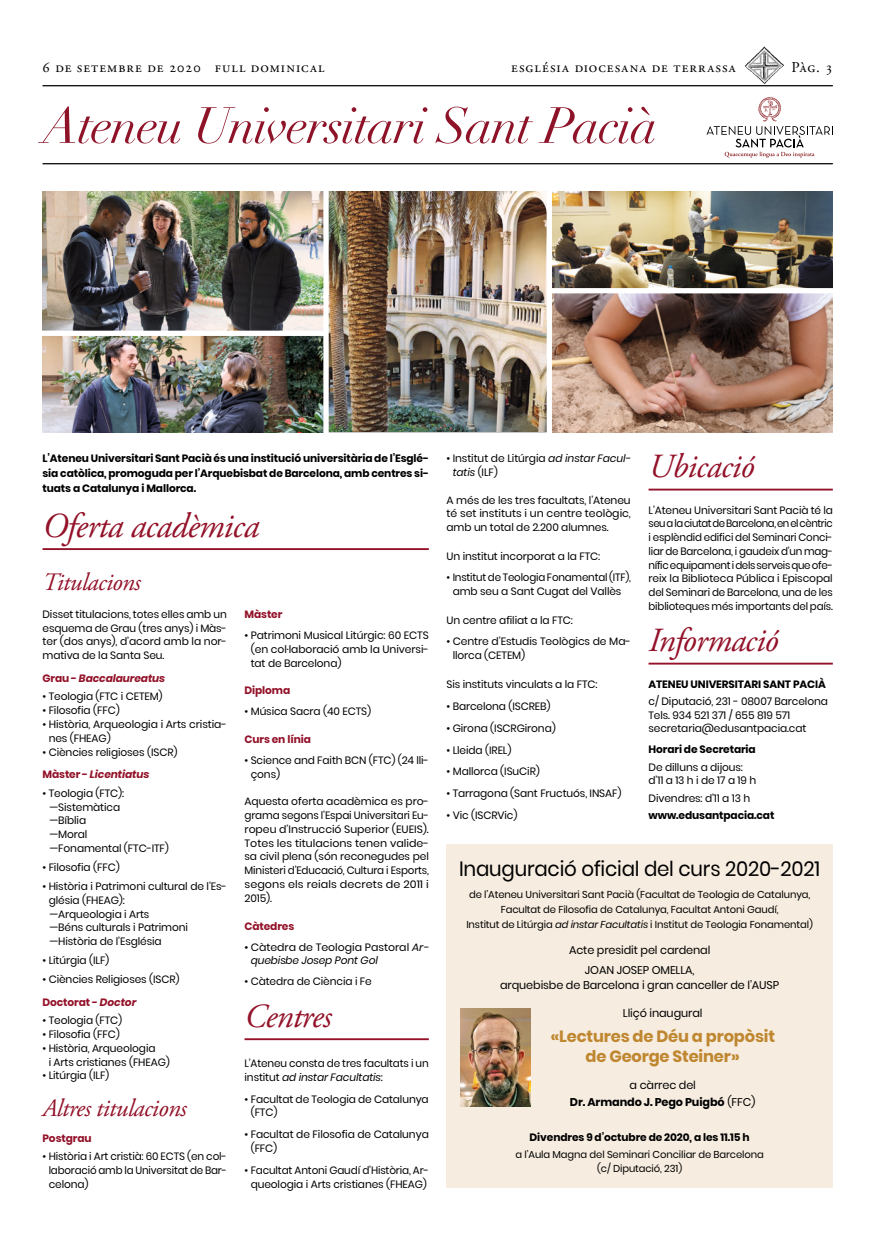
<style>
.page{position:relative;width:886px;height:1241px;background:#fff}
.page>*{position:absolute;margin:0;border:0;box-sizing:border-box;transform-origin:0 0}
.t1{font:italic 50px "Didot LH";letter-spacing:-.03em;color:#8f1328}
.t2{font:italic 35px "Adobe Garamond Pro";letter-spacing:-.02em;color:#931229}
.t3{font:italic 33.75px "Adobe Garamond Pro";letter-spacing:-.02em;color:#931229}
.t4{font:italic 25px "Adobe Garamond Pro";letter-spacing:-.02em;color:#931229}
.t5{font:20.62px "Poppins";letter-spacing:-.01em;color:#000;scale:.96 1}
.t6{font:700 16.25px/20px "Poppins";letter-spacing:-.01em;color:#bf8730;text-align:center}
.t7{font:15px "Adobe Garamond Pro";letter-spacing:.07em;color:#000}
.t8{font:11.25px/20.4px "Poppins";letter-spacing:-.01em;color:#000;text-align:center}
.t9{font:700 11.25px/16.8px "Poppins";letter-spacing:-.01em;color:#000;text-align:center}
.t10{font:10.62px/13.8px "Poppins";letter-spacing:-.01em;color:#000}
.t11{font:700 10.62px/15px "Poppins";letter-spacing:-.01em;color:#000;text-align:justify}
.t12{font:700 10.62px "Poppins";letter-spacing:-.01em;color:#931229}
.t13{font:italic 700 10.62px "Poppins";letter-spacing:-.01em;color:#931229}
.t14{font:10px/15px "Poppins";letter-spacing:-.01em;color:#000;text-align:center}
.s1{font-style:normal}
.s2{font-weight:700;color:#931229}
.s3{font-weight:700;font-style:italic;color:#931229}
.s4{font-style:italic}
.s5{font-weight:400}
</style>
<div class="page">
<hr style="left:43px;top:163px;width:790px;height:1px;background:#000">
<svg style="left:706px;top:97px;width:127px;height:61px"></svg>
<hr style="left:244px;top:1038px;width:185px;height:1px;background:#931229">
<hr style="left:648px;top:488px;width:185px;height:2px;background:#931229">
<hr style="left:648px;top:662px;width:185px;height:2px;background:#931229">
<div style="left:446px;top:843px;width:387px;height:344px;background:#f6ecdf"></div>
<img style="left:461px;top:1008px;width:70px;height:98px">
<hr style="left:43px;top:548px;width:386px;height:2px;background:#931229">
<img style="left:329px;top:191px;width:218px;height:241px">
<img style="left:43px;top:191px;width:280px;height:139px">
<img style="left:552px;top:191px;width:281px;height:97px">
<img style="left:552px;top:293px;width:280px;height:139px">
<img style="left:43px;top:336px;width:280px;height:96px">
<hr style="left:43px;top:85px;width:790px;height:1px;background:#000">
<img style="left:744px;top:47px;width:20px;height:19px">
<h3 class="t7" style="left:43px;top:58px;width:284px">6 de setembre de 2020 full dominical</h3>
<h3 class="t7" style="left:511px;top:58px;width:226px">església diocesana de terrassa</h3>
<h3 class="t7" style="left:791px;top:58px;width:43px">Pàg. 3</h3>
<h1 class="t1" style="left:43px;top:96px;width:617px">Ateneu Universitari Sant Pacià</h1>
<p class="t11" style="left:43px;top:451px;width:388px">L’Ateneu Universitari Sant Pacià és una institució universitària de l’Esglé&shy;sia catòlica, promoguda per l’Arquebisbat de Barcelona, amb centres si&shy;tuats a Catalunya i Mallorca.</p>
<h2 class="t2" style="left:43px;top:504px;width:218px">Oferta acadèmica</h2>
<h3 class="t4" style="left:43px;top:567px;width:100px">Titulacions</h3>
<p class="t10" style="left:43px;top:607px;width:186px;text-align:justify">Disset titulacions, totes elles amb un esquema de Grau (tres anys) i Màs&shy;ter (dos anys), d’acord amb la nor&shy;mativa de la Santa Seu.</p>
<p class="t13" style="left:43px;top:671px;width:124px"><span class="s1">Grau -</span> Baccalaureatus</p>
<p class="t10" style="left:43px;top:689px;width:122px">• Teologia (FTC i CETEM)</p>
<p class="t10" style="left:43px;top:703px;width:79px">• Filosofia (FFC)</p>
<p class="t10" style="left:49px;top:717px;width:180px;text-indent:-6px">• Història, Arqueologia i Arts cristia&shy;nes (FHEAG)</p>
<p class="t10" style="left:43px;top:740px;width:136px;line-height:22.5px">• Ciències religioses (ISCR)<br><span class="s2">Màster -</span> <span class="s3">Licentiatus</span></p>
<p class="t10" style="left:50px;top:786px;width:121px;text-indent:-7px">• Teologia (FTC): —Sistemàtica<br>—Bíblia<br>—Moral<br>—Fonamental (FTC-ITF)</p>
<p class="t10" style="left:43px;top:860px;width:79px">• Filosofia (FFC)</p>
<p class="t10" style="left:49px;top:879px;width:180px;text-indent:-6px">• Història i Patrimoni cultural de l’Es&shy;glésia (FHEAG):<br>—Arqueologia i Arts<br>—Béns culturals i Patrimoni —Història de l’Església</p>
<p class="t10" style="left:43px;top:953px;width:68px">• Litúrgia (ILF)</p>
<p class="t10" style="left:43px;top:968px;width:139px;line-height:22.5px">• Ciències Religioses (ISCR)<br><span class="s2">Doctorat -</span> <span class="s3">Doctor</span></p>
<p class="t10" style="left:43px;top:1013px;width:81px">• Teologia (FTC)</p>
<p class="t10" style="left:43px;top:1027px;width:79px">• Filosofia (FFC)</p>
<p class="t10" style="left:49px;top:1041px;width:123px;text-indent:-6px">• Història, Arqueologia<br>i Arts cristianes (FHEAG)</p>
<p class="t10" style="left:43px;top:1068px;width:68px">• Litúrgia (ILF)</p>
<h3 class="t4" style="left:43px;top:1093px;width:146px">Altres titulacions</h3>
<p class="t12" style="left:43px;top:1131px;width:51px">Postgrau</p>
<p class="t10" style="left:49px;top:1149px;width:180px;text-indent:-6px">• Història i Art cristià: 60 ECTS (en col· laboració amb la Universitat de Bar&shy;celona)</p>
<p class="t12" style="left:244px;top:608px;width:39px">Màster</p>
<p class="t10" style="left:251px;top:628px;width:180px;text-align:justify;text-indent:-6px">• Patrimoni Musical Litúrgic: 60 ECTS (en col·laboració amb la Universi&shy;tat de Barcelona)</p>
<p class="t12" style="left:244px;top:684px;width:47px">Diploma</p>
<p class="t10" style="left:244px;top:704px;width:128px">• Música Sacra (40 ECTS)</p>
<p class="t12" style="left:244px;top:733px;width:68px">Curs en línia</p>
<p class="t10" style="left:251px;top:753px;width:180px;text-indent:-6px">• Science and Faith BCN (FTC) (24 lli&shy;çons)</p>
<p class="t10" style="left:244px;top:794px;width:186px;text-align:justify">Aquesta oferta acadèmica es pro&shy;grama segons l’Espai Universitari Eu&shy;ropeu d’Instrucció Superior (EUEIS).<br>Totes les titulacions tenen valide&shy;sa civil plena (són reconegudes pel Ministeri d’Educació, Cultura i Esports, segons els reials decrets de 2011 i 2015).</p>
<p class="t12" style="left:244px;top:919px;width:51px">Càtedres</p>
<p class="t10" style="left:251px;top:939px;width:180px;text-indent:-6px">• Càtedra de Teologia Pastoral <span class="s4">Ar&shy;quebisbe Josep Pont Gol</span></p>
<p class="t10" style="left:244px;top:974px;width:129px">• Càtedra de Ciència i Fe</p>
<h3 class="t3" style="left:244px;top:995px;width:89px">Centres</h3>
<p class="t10" style="left:244px;top:1056px;width:186px">L’Ateneu consta de tres facultats i un institut <span class="s4">ad instar Facultatis</span>:</p>
<p class="t10" style="left:251px;top:1091px;width:180px;text-indent:-6px">• Facultat de Teologia de Catalunya (FTC)</p>
<p class="t10" style="left:251px;top:1127px;width:180px;text-indent:-6px">• Facultat de Filosofia de Catalunya (FFC)</p>
<p class="t10" style="left:244px;top:1163px;width:186px;text-align:center">• Facultat Antoni Gaudí d’Història, Ar&shy;queologia i Arts cristianes (FHEAG)</p>
<p class="t10" style="left:453px;top:451px;width:180px;text-indent:-6px">• Institut de Litúrgia <span class="s4">ad instar Facul&shy;tatis</span> (ILF)</p>
<p class="t10" style="left:446px;top:493px;width:186px;text-align:justify">A més de les tres facultats, l’Ateneu té set instituts i un centre teològic, amb un total de 2.200 alumnes.</p>
<p class="t10" style="left:446px;top:549px;width:155px">Un institut incorporat a la FTC:</p>
<p class="t10" style="left:446px;top:570px;width:186px;text-align:center">• Institut de Teologia Fonamental (ITF), amb seu a Sant Cugat del Vallès</p>
<p class="t10" style="left:446px;top:613px;width:128px">Un centre afiliat a la FTC:</p>
<p class="t10" style="left:453px;top:634px;width:180px;text-indent:-6px">• Centre d’Estudis Teològics de Ma&shy;llorca (CETEM)</p>
<p class="t10" style="left:446px;top:677px;width:153px">Sis instituts vinculats a la FTC:</p>
<p class="t10" style="left:446px;top:699px;width:106px">• Barcelona (ISCREB)</p>
<p class="t10" style="left:446px;top:721px;width:111px">• Girona (ISCRGirona)</p>
<p class="t10" style="left:446px;top:742px;width:66px">• Lleida (IREL)</p>
<p class="t10" style="left:446px;top:764px;width:95px">• Mallorca (ISuCiR)</p>
<p class="t10" style="left:446px;top:786px;width:176px">• Tarragona (Sant Fructuós, INSAF)</p>
<p class="t10" style="left:446px;top:808px;width:73px">• Vic (ISCRVic)</p>
<h3 class="t3" style="left:648px;top:446px;width:107px">Ubicació</h3>
<p class="t10" style="left:648px;top:503px;width:186px;text-align:justify">L’Ateneu Universitari Sant Pacià té la seu a la ciutat de Barcelona, en el cèntric i esplèndid edifici del Seminari Conci&shy;liar de Barcelona, i gaudeix d’un mag&shy;nífic equipament i dels serveis que ofe&shy;reix la Biblioteca Pública i Episcopal del Seminari de Barcelona, una de les biblioteques més importants del país.</p>
<h3 class="t3" style="left:648px;top:620px;width:131px">Informació</h3>
<p class="t11" style="left:648px;top:676px;width:179px">ATENEU UNIVERSITARI SANT PACIÀ</p>
<p class="t10" style="left:648px;top:694px;width:181px">c/ Diputació, 231 - 08007 Barcelona<br>Tels. 934 521 371 / 655 819 571 secretaria@edusantpacia.cat</p>
<p class="t11" style="left:648px;top:742px;width:109px">Horari de Secretaria</p>
<p class="t10" style="left:648px;top:760px;width:109px">De dilluns a dijous: d’11 a 13 h i de 17 a 19 h</p>
<p class="t10" style="left:648px;top:791px;width:103px">Divendres: d’11 a 13 h</p>
<p class="t11" style="left:648px;top:807px;width:127px">www.edusantpacia.cat</p>
<h3 class="t5" style="left:459px;top:856px;width:378px">Inauguració oficial del curs 2020-2021</h3>
<p class="t14" style="left:466px;top:887px;width:348px">de l’Ateneu Universitari Sant Pacià (Facultat de Teologia de Catalunya,<br>Facultat de Filosofia de Catalunya, Facultat Antoni Gaudí,<br>Institut de Litúrgia <span class="s4">ad instar Facultatis</span> i Institut de Teologia Fonamental)</p>
<p class="t8" style="left:569px;top:939px;width:143px">Acte presidit pel cardenal<br>JOAN JOSEP OMELLA,</p>
<p class="t8" style="left:500px;top:975px;width:281px">arquebisbe de Barcelona i gran canceller de l’AUSP</p>
<p class="t8" style="left:623px;top:1002px;width:81px">Lliçó inaugural</p>
<h3 class="t6" style="left:550px;top:1026px;width:226px">«Lectures de Déu a propòsit de George Steiner»</h3>
<p class="t9" style="left:570px;top:1076px;width:187px"><span class="s5">a càrrec del<br></span>Dr. Armando J. Pego Puigbó <span class="s5">(FFC)</span></p>
<p class="t11" style="left:530px;top:1129px;width:222px">Divendres 9 d’octubre de 2020, a les 11.15 h</p>
<p class="t14" style="left:515px;top:1147px;width:250px;line-height:13.8px">a l’Aula Magna del Seminari Conciliar de Barcelona (c/ Diputació, 231)</p>
</div>
